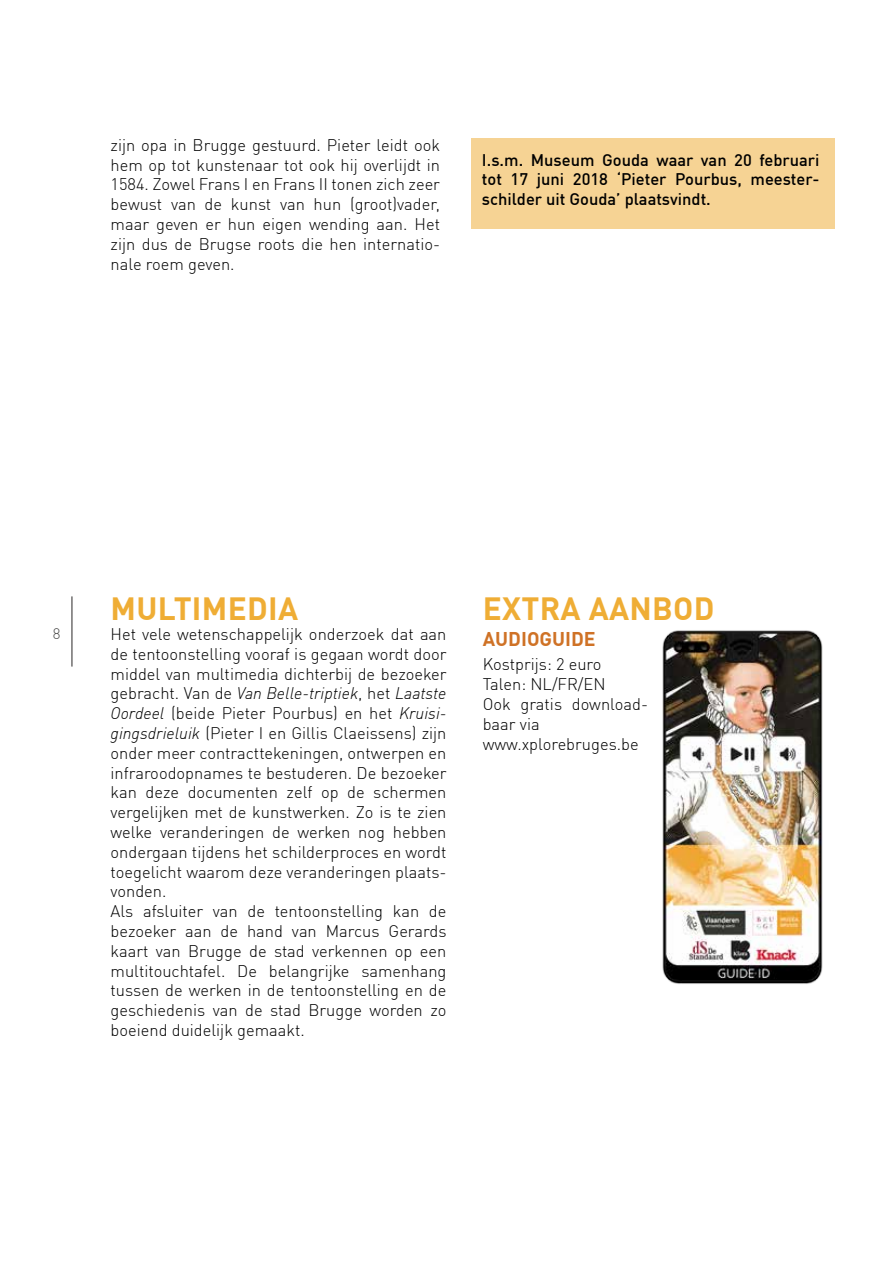
<style>
.page{position:relative;width:893px;height:1263px;background:#fff}
.page>*{position:absolute;margin:0;border:0;box-sizing:border-box;transform-origin:0 0}
.t1{font:700 31.5px "DIN Offc Pro";letter-spacing:.01em;color:#efad35}
.t2{font:700 19.5px "DIN Offc Pro";color:#cf7226}
.t3{font:300 16.5px/19.8px "DIN Offc Pro";color:#000}
.t4{font:500 16.5px/19.8px "DIN Offc Pro";color:#000;text-align:justify}
.t5{font:300 15px "DIN Offc Pro";color:#4a4a49}
.s1{font-style:italic}
</style>
<div class="page">
<hr style="left:71px;top:596px;width:2px;height:70px;background:#706f6f">
<div style="left:471px;top:138px;width:364px;height:91px;background:#f6d394"></div>
<img style="left:662px;top:630px;width:161px;height:354px">
<p class="t3" style="left:111px;top:134px;width:331px;text-align:justify">zijn opa in Brugge gestuurd. Pieter leidt ook hem op tot kunstenaar tot ook hij overlijdt in 1584. Zowel Frans I en Frans II tonen zich zeer bewust van de kunst van hun (groot)vader, maar geven er hun eigen wending aan. Het zijn dus de Brugse roots die hen internatio&shy;nale roem geven.</p>
<p class="t4" style="left:482px;top:148px;width:339px">I.s.m. Museum Gouda waar van 20 februari tot 17 juni 2018 ‘Pieter Pourbus, meester&shy;schilder uit Gouda’ plaatsvindt.</p>
<p class="t5" style="left:53px;top:622px;width:9px">8</p>
<h1 class="t1" style="left:111px;top:582px;width:189px">MULTIMEDIA</h1>
<p class="t3" style="left:111px;top:623px;width:337px">Het vele wetenschappelijk onderzoek dat aan de tentoonstelling vooraf is gegaan wordt door middel van multimedia dichterbij de bezoeker gebracht. Van de <span class="s1">Van Belle-triptiek</span>, het <span class="s1">Laatste Oordeel</span> (beide Pieter Pourbus) en het <span class="s1">Kruisi&shy;gingsdrieluik</span> (Pieter I en Gillis Claeissens) zijn onder meer contracttekeningen, ontwerpen en infraroodopnames te bestuderen. De bezoeker kan deze documenten zelf op de schermen vergelijken met de kunstwerken. Zo is te zien welke veranderingen de werken nog hebben ondergaan tijdens het schilderproces en wordt toegelicht waarom deze veranderingen plaats&shy;vonden.<br>Als afsluiter van de tentoonstelling kan de bezoeker aan de hand van Marcus Gerards kaart van Brugge de stad verkennen op een multitouchtafel. De belangrijke samenhang tussen de werken in de tentoonstelling en de geschiedenis van de stad Brugge worden zo boeiend duidelijk gemaakt.</p>
<h1 class="t1" style="left:483px;top:583px;width:233px">EXTRA AANBOD</h1>
<p class="t2" style="left:483px;top:623px;width:114px">AUDIOGUIDE</p>
<p class="t3" style="left:483px;top:653px;width:167px">Kostprijs: 2 euro<br>Talen: NL/FR/EN<br>Ook gratis download&shy;baar via www.xplorebruges.be</p>
</div>
